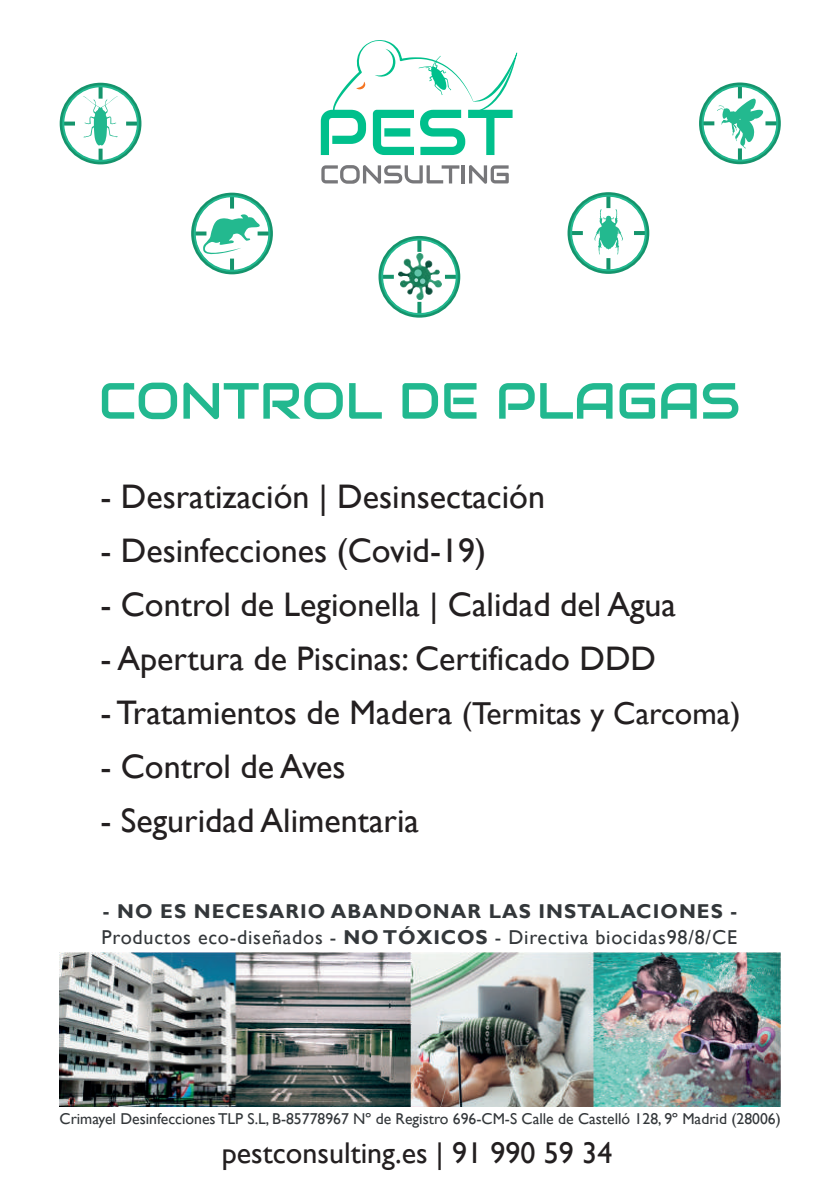
<style>
.page{position:relative;width:840px;height:1191px;background:#fff}
.page>*{position:absolute;margin:0;border:0;box-sizing:border-box;transform-origin:0 0}
.t1{font:50.8px "Audiowide";color:#22b88f}
.t2{font:34px "Gill Sans";color:#231f20}
.t3{font:30px "Gill Sans";color:#231f20}
.t4{font:20px "Gill Sans";letter-spacing:.04em;color:#33373a}
.t5{font:700 20px "Gill Sans";letter-spacing:.05em;color:#33373a}
.t6{font:15.6px "Gill Sans";color:#33373a}
.s1{font-size:31.6px}
.s2{font-weight:700}
</style>
<div class="page">
<img style="left:59px;top:952px;width:721px;height:154px">
<svg style="left:321px;top:165px;width:138px;height:19px"></svg>
<hr style="left:461px;top:165px;width:4px;height:18px;background:#77777a">
<svg style="left:469px;top:165px;width:39px;height:19px"></svg>
<svg style="left:320px;top:40px;width:197px;height:115px"></svg>
<svg style="left:83px;top:96px;width:35px;height:50px"></svg>
<svg style="left:126px;top:122px;width:10px;height:4px"></svg>
<svg style="left:65px;top:122px;width:10px;height:4px"></svg>
<svg style="left:98px;top:88px;width:4px;height:11px"></svg>
<svg style="left:98px;top:149px;width:4px;height:10px"></svg>
<div style="left:60px;top:83px;width:81px;height:81px;border:4px solid #15946c;border-radius:50%"></div>
<div style="left:62px;top:85px;width:77px;height:77px;border:2px solid #22b88f;border-radius:50%"></div>
<svg style="left:203px;top:214px;width:57px;height:42px"></svg>
<svg style="left:257px;top:231px;width:10px;height:4px"></svg>
<svg style="left:197px;top:231px;width:9px;height:4px"></svg>
<hr style="left:230px;top:195px;width:4px;height:13px;background:#15946c">
<hr style="left:230px;top:258px;width:4px;height:14px;background:#15946c">
<div style="left:191px;top:193px;width:82px;height:81px;border:4px solid #15946c;border-radius:50%"></div>
<div style="left:194px;top:195px;width:76px;height:77px;border:2px solid #22b88f;border-radius:50%"></div>
<img style="left:398px;top:254px;width:43px;height:45px">
<svg style="left:445px;top:275px;width:9px;height:4px"></svg>
<svg style="left:384px;top:275px;width:9px;height:4px"></svg>
<svg style="left:417px;top:241px;width:4px;height:11px"></svg>
<svg style="left:417px;top:302px;width:4px;height:10px"></svg>
<div style="left:378px;top:236px;width:82px;height:82px;border:4px solid #15946c;border-radius:50%"></div>
<div style="left:381px;top:238px;width:76px;height:77px;border:2px solid #22b88f;border-radius:50%"></div>
<svg style="left:594px;top:209px;width:28px;height:46px"></svg>
<hr style="left:633px;top:231px;width:13px;height:4px;background:#15946c">
<hr style="left:569px;top:231px;width:13px;height:4px;background:#15946c">
<svg style="left:606px;top:198px;width:4px;height:10px"></svg>
<svg style="left:606px;top:258px;width:4px;height:10px"></svg>
<div style="left:567px;top:192px;width:82px;height:82px;border:4px solid #15946c;border-radius:50%"></div>
<div style="left:569px;top:195px;width:77px;height:76px;border:2px solid #22b88f;border-radius:50%"></div>
<svg style="left:717px;top:99px;width:45px;height:49px"></svg>
<svg style="left:765px;top:121px;width:9px;height:4px"></svg>
<svg style="left:704px;top:121px;width:10px;height:4px"></svg>
<svg style="left:737px;top:88px;width:4px;height:10px"></svg>
<svg style="left:737px;top:148px;width:4px;height:11px"></svg>
<div style="left:698px;top:82px;width:82px;height:82px;border:4px solid #15946c;border-radius:50%"></div>
<div style="left:701px;top:85px;width:76px;height:77px;border:2px solid #22b88f;border-radius:50%"></div>
<h1 class="t1" style="left:98px;top:368px;width:642px">CONTROL DE PLAGAS</h1>
<p class="t2" style="left:100px;top:477px;width:446px">- Desratización | Desinsectación</p>
<p class="t2" style="left:100px;top:531px;width:387px">- Desinfecciones (Covid-19)</p>
<p class="t2" style="left:100px;top:585px;width:577px">- Control de Legionella | Calidad del Agua</p>
<p class="t2" style="left:100px;top:639px;width:557px">- Apertura de Piscinas: Certificado DDD</p>
<p class="t2" style="left:100px;top:693px;width:641px">- Tratamientos de Madera <span class="s1">(Termitas y Carcoma)</span></p>
<p class="t2" style="left:100px;top:747px;width:247px">- Control de Aves</p>
<p class="t2" style="left:100px;top:801px;width:320px">- Seguridad Alimentaria</p>
<p class="t5" style="left:103px;top:899px;width:635px">- NO ES NECESARIO ABANDONAR LAS INSTALACIONES -</p>
<p class="t4" style="left:101px;top:925px;width:636px">Productos eco-diseñados - <span class="s2">NO TÓXICOS</span> - Directiva biocidas98/8/CE</p>
<p class="t6" style="left:59px;top:1109px;width:722px">Crimayel Desinfecciones TLP S.L, B-85778967 Nº de Registro 696-CM-S Calle de Castelló 128, 9º Madrid (28006)</p>
<p class="t3" style="left:222px;top:1135px;width:392px">pestconsulting.es | 91 990 59 34</p>
</div>
